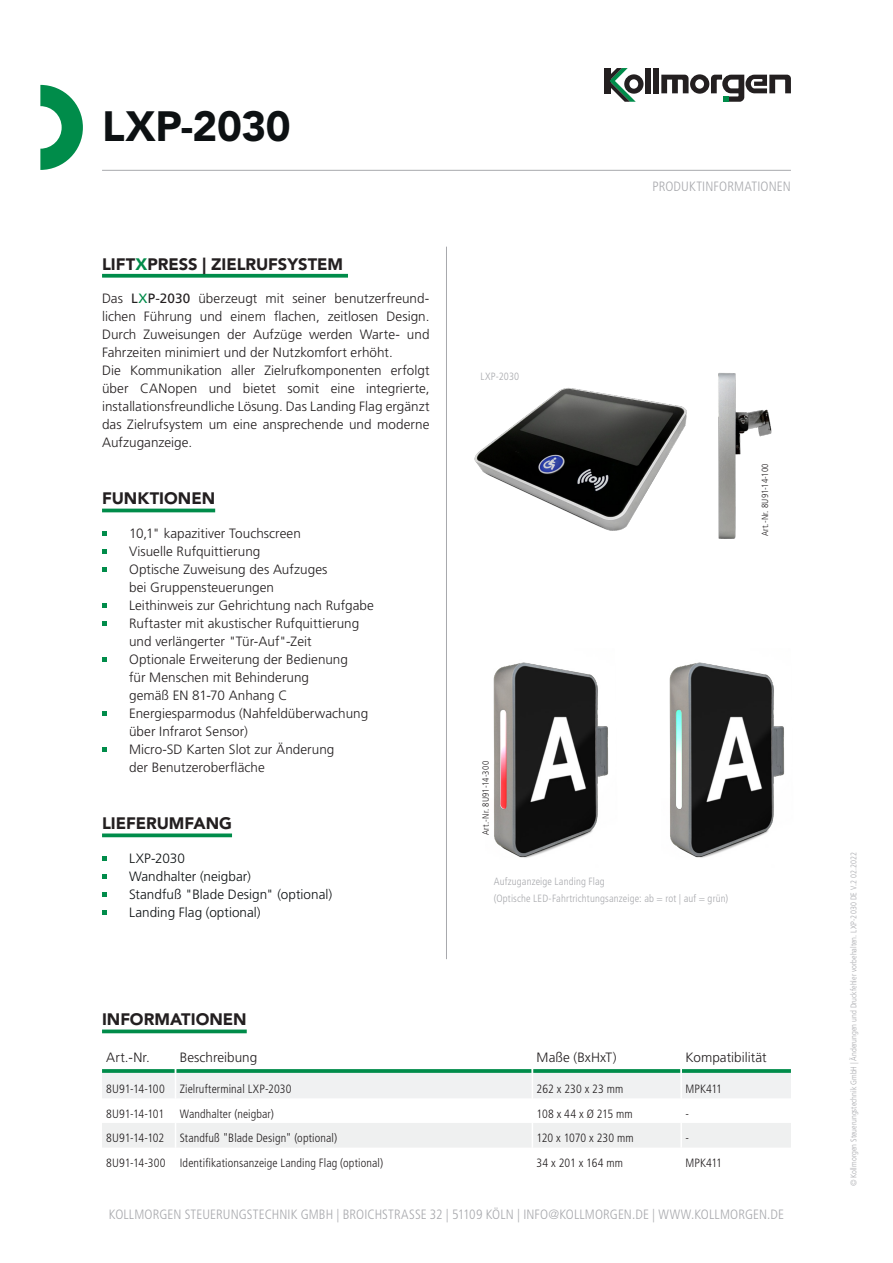
<style>
.page{position:relative;width:893px;height:1263px;background:#fff}
.page>*{position:absolute;margin:0;border:0;box-sizing:border-box;transform-origin:0 0}
.t1{font:900 42px "Avenir LT Std";letter-spacing:-.005em;color:#0d1113}
.t2{font:900 16.5px "Avenir LT Std";color:#231f20}
.t3{font:300 13.5px/18px "Frutiger LT Std";letter-spacing:.005em;color:#231f20;text-align:justify}
.t4{font:300 condensed 13.5px "Frutiger LT Std";letter-spacing:.01em;color:#a8a9ad}
.t5{font:300 13.5px "Frutiger LT Std";color:#0d1113}
.t6{font:300 condensed 12px "Frutiger LT Std";letter-spacing:.01em;color:#231f20}
.t7{font:300 condensed 12px "Frutiger LT Std";letter-spacing:-.01em;color:#231f20}
.t8{font:300 condensed 12px "Frutiger LT Std";letter-spacing:-.025em;color:#231f20}
.t9{font:300 condensed 12px "Frutiger LT Std";letter-spacing:-.015em;color:#231f20}
.t10{font:300 condensed 10.5px "Frutiger LT Std";letter-spacing:.015em;color:#a8a9ad}
.t11{font:300 condensed 9px "Frutiger LT Std";letter-spacing:.02em;color:#231f20}
.t12{font:300 condensed 8.25px "Frutiger LT Std";color:#a8a9ad}
.s1{color:#008c4a}
.s2{font-weight:400}
.s3{font-weight:400;color:#008c4a}
</style>
<div class="page">
<div style="left:645px;top:68px;width:6px;height:25px;background:#231f20"></div>
<div style="left:653px;top:68px;width:6px;height:25px;background:#231f20"></div>
<svg style="left:604px;top:68px;width:39px;height:34px"></svg>
<svg style="left:661px;top:74px;width:130px;height:28px"></svg>
<svg style="left:40px;top:85px;width:43px;height:85px"></svg>
<hr style="left:102px;top:170px;width:689px;height:1px;background:#a8a9ad">
<svg style="left:102px;top:1069px;width:689px;height:78px"></svg>
<hr style="left:680px;top:1047px;width:2px;height:24px;background:#fff">
<hr style="left:680px;top:1071px;width:2px;height:27px;background:#fff">
<hr style="left:680px;top:1098px;width:2px;height:25px;background:#fff">
<hr style="left:680px;top:1123px;width:2px;height:24px;background:#fff">
<svg style="left:102px;top:1029px;width:145px;height:4px"></svg>
<svg style="left:102px;top:531px;width:5px;height:5px"></svg>
<svg style="left:102px;top:549px;width:5px;height:5px"></svg>
<svg style="left:102px;top:567px;width:5px;height:5px"></svg>
<svg style="left:102px;top:603px;width:5px;height:5px"></svg>
<svg style="left:102px;top:621px;width:5px;height:5px"></svg>
<svg style="left:102px;top:657px;width:5px;height:5px"></svg>
<svg style="left:102px;top:711px;width:5px;height:5px"></svg>
<svg style="left:102px;top:747px;width:5px;height:5px"></svg>
<hr style="left:102px;top:509px;width:113px;height:3px;background:#008c4a">
<svg style="left:102px;top:856px;width:5px;height:5px"></svg>
<svg style="left:102px;top:874px;width:5px;height:5px"></svg>
<svg style="left:102px;top:892px;width:5px;height:5px"></svg>
<svg style="left:102px;top:910px;width:5px;height:5px"></svg>
<svg style="left:102px;top:833px;width:130px;height:4px"></svg>
<svg style="left:102px;top:274px;width:246px;height:4px"></svg>
<hr style="left:446px;top:247px;width:1px;height:712px;background:#a8a9ad">
<img style="left:493px;top:662px;width:116px;height:196px">
<img style="left:669px;top:662px;width:116px;height:196px">
<img style="left:474px;top:388px;width:213px;height:143px">
<img style="left:718px;top:373px;width:54px;height:166px">
<img style="left:676px;top:710px;width:6px;height:99px">
<img style="left:500px;top:710px;width:6px;height:99px">
<h1 class="t1" style="left:102px;top:101px;width:190px">LXP-2030</h1>
<p class="t2" style="left:102px;top:254px;width:243px">LIFT<span class="s1">X</span>PRESS | ZIELRUFSYSTEM</p>
<p class="t3" style="left:102px;top:290px;width:329px">Das <span class="s2">L</span><span class="s3">X</span><span class="s2">P-2030</span> überzeugt mit seiner benutzerfreund&shy;lichen Führung und einem flachen, zeitlosen Design.<br>Durch Zuweisungen der Aufzüge werden Warte- und Fahrzeiten minimiert und der Nutzkomfort erhöht.</p>
<p class="t3" style="left:102px;top:362px;width:329px">Die Kommunikation aller Zielrufkomponenten erfolgt über CANopen und bietet somit eine integrierte, installationsfreundliche Lösung. Das Landing Flag ergänzt das Zielrufsystem um eine ansprechende und moderne Aufzuganzeige.</p>
<p class="t2" style="left:102px;top:489px;width:115px">FUNKTIONEN</p>
<p class="t3" style="left:129px;top:525px;width:173px">10,1" kapazitiver Touchscreen</p>
<p class="t3" style="left:129px;top:543px;width:133px">Visuelle Rufquittierung</p>
<p class="t3" style="left:129px;top:561px;width:200px">Optische Zuweisung des Aufzuges</p>
<p class="t3" style="left:129px;top:579px;width:147px">bei Gruppensteuerungen</p>
<p class="t3" style="left:129px;top:597px;width:246px">Leithinweis zur Gehrichtung nach Rufgabe</p>
<p class="t3" style="left:129px;top:615px;width:232px">Ruftaster mit akustischer Rufquittierung</p>
<p class="t3" style="left:129px;top:633px;width:184px">und verlängerter "Tür-Auf"-Zeit</p>
<p class="t3" style="left:129px;top:651px;width:220px">Optionale Erweiterung der Bedienung</p>
<p class="t3" style="left:129px;top:669px;width:182px">für Menschen mit Behinderung</p>
<p class="t3" style="left:129px;top:687px;width:160px">gemäß EN 81-70 Anhang C</p>
<p class="t3" style="left:129px;top:705px;width:241px">Energiesparmodus (Nahfeldüberwachung</p>
<p class="t3" style="left:129px;top:723px;width:120px">über Infrarot Sensor)</p>
<p class="t3" style="left:129px;top:741px;width:207px">Micro-SD Karten Slot zur Änderung</p>
<p class="t3" style="left:129px;top:759px;width:137px">der Benutzeroberfläche</p>
<p class="t2" style="left:102px;top:814px;width:131px">LIEFERUMFANG</p>
<p class="t5" style="left:129px;top:851px;width:58px">LXP-2030</p>
<p class="t5" style="left:129px;top:869px;width:123px">Wandhalter (neigbar)</p>
<p class="t5" style="left:129px;top:887px;width:205px">Standfuß "Blade Design" (optional)</p>
<p class="t5" style="left:129px;top:905px;width:133px">Landing Flag (optional)</p>
<p class="t2" style="left:102px;top:1010px;width:146px">INFORMATIONEN</p>
<p class="t10" style="left:480px;top:371px;width:40px">LXP-2030</p>
<p class="t11" style="left:480px;top:835px;width:75px;rotate:-90deg">Art.-Nr. 8U91-14-300</p>
<p class="t4" style="left:652px;top:179px;width:140px">PRODUKTINFORMATIONEN</p>
<p class="t11" style="left:760px;top:536px;width:75px;rotate:-90deg">Art.-Nr. 8U91-14-100</p>
<p class="t10" style="left:494px;top:876px;width:113px">Aufzuganzeige Landing Flag</p>
<p class="t10" style="left:494px;top:892px;width:236px">(Optische LED-Fahrtrichtungsanzeige: ab = rot | auf = grün)</p>
<p class="t3" style="left:106px;top:1048px;width:45px">Art.-Nr.</p>
<p class="t3" style="left:180px;top:1048px;width:79px">Beschreibung</p>
<p class="t3" style="left:537px;top:1048px;width:81px">Maße (BxHxT)</p>
<p class="t3" style="left:685px;top:1048px;width:83px">Kompatibilität</p>
<p class="t6" style="left:106px;top:1082px;width:60px">8U91-14-100</p>
<p class="t6" style="left:180px;top:1082px;width:113px">Zielrufterminal LXP-2030</p>
<p class="t6" style="left:537px;top:1082px;width:88px">262 x 230 x 23 mm</p>
<p class="t6" style="left:685px;top:1082px;width:38px">MPK411</p>
<p class="t8" style="left:106px;top:1107px;width:59px">8U91-14-101</p>
<p class="t6" style="left:180px;top:1107px;width:96px">Wandhalter (neigbar)</p>
<p class="t7" style="left:537px;top:1107px;width:97px">108 x 44 x Ø 215 mm</p>
<p class="t6" style="left:685px;top:1107px;width:5px">-</p>
<p class="t9" style="left:106px;top:1131px;width:60px">8U91-14-102</p>
<p class="t6" style="left:180px;top:1131px;width:159px">Standfuß "Blade Design" (optional)</p>
<p class="t6" style="left:537px;top:1131px;width:99px">120 x 1070 x 230 mm</p>
<p class="t6" style="left:685px;top:1131px;width:5px">-</p>
<p class="t6" style="left:106px;top:1156px;width:61px">8U91-14-300</p>
<p class="t6" style="left:180px;top:1156px;width:205px">Identifikationsanzeige Landing Flag (optional)</p>
<p class="t6" style="left:537px;top:1156px;width:88px">34 x 201 x 164 mm</p>
<p class="t6" style="left:685px;top:1156px;width:38px">MPK411</p>
<p class="t4" style="left:109px;top:1207px;width:677px">KOLLMORGEN STEUERUNGSTECHNIK GMBH | BROICHSTRASSE 32 | 51109 KÖLN | INFO@KOLLMORGEN.DE | WWW.KOLLMORGEN.DE</p>
<p class="t12" style="left:849px;top:1186px;width:336px;rotate:-90deg">© Kollmorgen Steuerungstechnik GmbH | Änderungen und Druckfehler vorbehalten. LXP-2030 DE V.2 02.2022</p>
</div>
